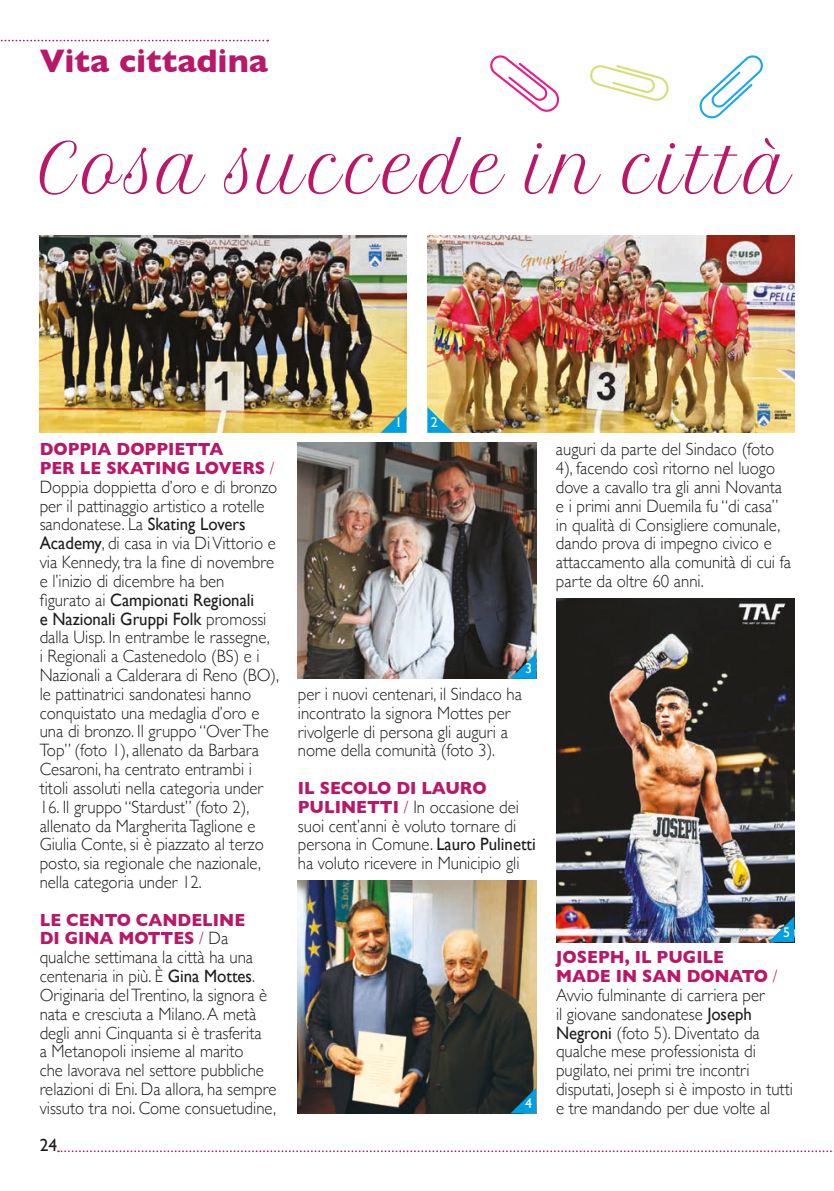
<style>
.page{position:relative;width:834px;height:1191px;background:#fff}
.page>*{position:absolute;margin:0;border:0;box-sizing:border-box;transform-origin:0 0}
.t1{font:67.38px "Petit Formal Script";letter-spacing:.065em;color:#b81867;scale:.95 1}
.t2{font:700 33.25px "Gill Sans";color:#b81867}
.t3{font:300 17.85px/18.9px "Gill Sans";color:#1d1d1b;scale:.94 1}
.t4{font:17.5px "Gill Sans";color:#1d1d1b}
.t5{font:14px "Gill Sans";color:#fff}
.s1{font-weight:700;color:#b81867}
.s2{color:#b81867}
.s3{font-weight:400}
</style>
<div class="page">
<svg style="left:0;top:40px;width:268px;height:1px"></svg>
<svg style="left:58px;top:1150px;width:776px;height:2px"></svg>
<img style="left:40px;top:235px;width:366px;height:198px">
<svg style="left:380px;top:407px;width:26px;height:26px"></svg>
<svg style="left:699px;top:55px;width:64px;height:64px"></svg>
<svg style="left:590px;top:65px;width:79px;height:36px"></svg>
<svg style="left:490px;top:55px;width:70px;height:57px"></svg>
<img style="left:427px;top:235px;width:367px;height:198px">
<img style="left:298px;top:443px;width:238px;height:236px">
<img style="left:298px;top:880px;width:238px;height:233px">
<img style="left:556px;top:599px;width:238px;height:343px">
<svg style="left:427px;top:407px;width:26px;height:26px"></svg>
<svg style="left:510px;top:653px;width:26px;height:26px"></svg>
<svg style="left:510px;top:1087px;width:26px;height:26px"></svg>
<svg style="left:768px;top:916px;width:26px;height:26px"></svg>
<h2 class="t2" style="left:40px;top:35px;width:230px">Vita cittadina</h2>
<h1 class="t1" style="left:40px;top:126px;width:793px">Cosa succede in città</h1>
<p class="t3" style="left:40px;top:439px;width:256px"><span class="s1">DOPPIA DOPPIETTA<br>PER LE SKATING LOVERS</span> <span class="s2">/<br></span>Doppia doppietta d’oro e di bronzo per il pattinaggio artistico a rotelle sandonatese. La <span class="s3">Skating Lovers<br>Academy</span>, di casa in via Di Vittorio e via Kennedy, tra la fine di novembre e l’inizio di dicembre ha ben figurato ai <span class="s3">Campionati Regionali<br>e Nazionali Gruppi Folk</span> promossi dalla Uisp. In entrambe le rassegne,<br>i Regionali a Castenedolo (BS) e i<br>Nazionali a Calderara di Reno (BO), le pattinatrici sandonatesi hanno conquistato una medaglia d’oro e una di bronzo. Il gruppo “Over The<br>Top” (foto 1), allenato da Barbara<br>Cesaroni, ha centrato entrambi i titoli assoluti nella categoria under</p>
<p class="t3" style="left:40px;top:796px;width:240px">16. Il gruppo “Stardust” (foto 2), allenato da Margherita Taglione e Giulia Conte, si è piazzato al terzo posto, sia regionale che nazionale, nella categoria under 12.</p>
<p class="t3" style="left:40px;top:909px;width:253px"><span class="s1">LE CENTO CANDELINE<br>DI GINA MOTTES</span> <span class="s2">/</span> Da qualche settimana la città ha una centenaria in più. È <span class="s3">Gina Mottes</span>.<br>Originaria del Trentino, la signora è nata e cresciuta a Milano. A metà degli anni Cinquanta si è trasferita<br>a Metanopoli insieme al marito<br>che lavorava nel settore pubbliche relazioni di Eni. Da allora, ha sempre vissuto tra noi. Come consuetudine,</p>
<p class="t4" style="left:40px;top:1135px;width:19px">24</p>
<p class="t5" style="left:395px;top:414px;width:8px">1</p>
<p class="t5" style="left:430px;top:414px;width:8px">2</p>
<p class="t5" style="left:525px;top:660px;width:8px">3</p>
<p class="t3" style="left:298px;top:684px;width:240px">per i nuovi centenari, il Sindaco ha incontrato la signora Mottes per rivolgerle di persona gli auguri a nome della comunità (foto 3).</p>
<p class="t3" style="left:298px;top:778px;width:255px"><span class="s1">IL SECOLO DI LAURO<br>PULINETTI</span> <span class="s2">/</span> In occasione dei suoi cent’anni è voluto tornare di persona in Comune. <span class="s3">Lauro Pulinetti </span>ha voluto ricevere in Municipio gli</p>
<p class="t5" style="left:525px;top:1095px;width:8px">4</p>
<p class="t3" style="left:556px;top:439px;width:251px">auguri da parte del Sindaco (foto<br>4), facendo così ritorno nel luogo dove a cavallo tra gli anni Novanta e i primi anni Duemila fu “di casa” in qualità di Consigliere comunale, dando prova di impegno civico e attaccamento alla comunità di cui fa parte da oltre 60 anni.</p>
<p class="t5" style="left:783px;top:923px;width:8px">5</p>
<p class="t3" style="left:556px;top:947px;width:253px"><span class="s1">JOSEPH, IL PUGILE<br>MADE IN SAN DONATO</span> <span class="s2">/<br></span>Avvio fulminante di carriera per<br>il giovane sandonatese <span class="s3">Joseph<br>Negroni</span> (foto 5). Diventato da qualche mese professionista di pugilato, nei primi tre incontri disputati, Joseph si è imposto in tutti e tre mandando per due volte al</p>
</div>
